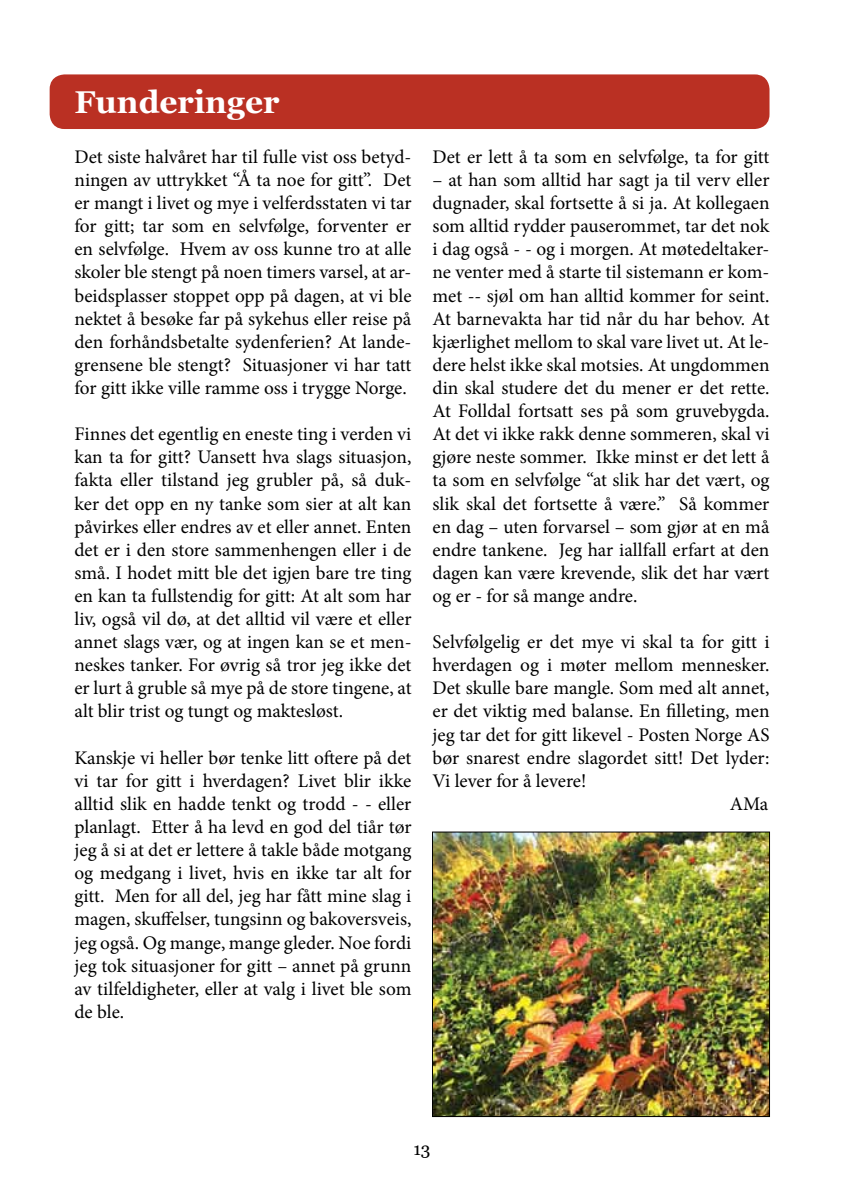
<style>
.page{position:relative;width:844px;height:1191px;background:#fff}
.page>*{position:absolute;margin:0;border:0;box-sizing:border-box;transform-origin:0 0}
.t1{font:700 31.5px "Georgia";color:#fff}
.t2{font:19.25px/23.1px "Minion Pro";color:#000;text-align:justify}
.t3{font:17.5px "Georgia";color:#000}
</style>
<div class="page">
<div style="left:50px;top:74px;width:719px;height:55px;background:#ba3023;border-radius:15px"></div>
<img style="left:434px;top:833px;width:333px;height:282px">
<div style="left:432px;top:831px;width:337px;height:286px;border:1px solid #000"></div>
<h1 class="t1" style="left:74px;top:78px;width:206px">Funderinger</h1>
<p class="t2" style="left:74px;top:145px;width:338px">Det siste halvåret har til fulle vist oss betyd&shy;ningen av uttrykket “Å ta noe for gitt”. Det er mangt i livet og mye i velferdsstaten vi tar for gitt; tar som en selvfølge, forventer er en selvfølge. Hvem av oss kunne tro at alle skoler ble stengt på noen timers varsel, at ar&shy;beidsplasser stoppet opp på dagen, at vi ble nektet å besøke far på sykehus eller reise på den forhåndsbetalte sydenferien? At lande&shy;grensene ble stengt? Situasjoner vi har tatt for gitt ikke ville ramme oss i trygge Norge.</p>
<p class="t2" style="left:74px;top:422px;width:338px">Finnes det egentlig en eneste ting i verden vi kan ta for gitt? Uansett hva slags situasjon, fakta eller tilstand jeg grubler på, så duk&shy;ker det opp en ny tanke som sier at alt kan påvirkes eller endres av et eller annet. Enten det er i den store sammenhengen eller i de små. I hodet mitt ble det igjen bare tre ting en kan ta fullstendig for gitt: At alt som har liv, også vil dø, at det alltid vil være et eller annet slags vær, og at ingen kan se et men&shy;neskes tanker. For øvrig så tror jeg ikke det er lurt å gruble så mye på de store tingene, at alt blir trist og tungt og maktesløst.</p>
<p class="t2" style="left:74px;top:746px;width:338px">Kanskje vi heller bør tenke litt oftere på det vi tar for gitt i hverdagen? Livet blir ikke alltid slik en hadde tenkt og trodd - - eller planlagt. Etter å ha levd en god del tiår tør jeg å si at det er lettere å takle både motgang og medgang i livet, hvis en ikke tar alt for gitt. Men for all del, jeg har fått mine slag i magen, skuffelser, tungsinn og bakoversveis, jeg også. Og mange, mange gleder. Noe fordi jeg tok situasjoner for gitt – annet på grunn av tilfeldigheter, eller at valg i livet ble som de ble.</p>
<p class="t2" style="left:432px;top:145px;width:338px">Det er lett å ta som en selvfølge, ta for gitt</p>
<p class="t2" style="left:432px;top:168px;width:339px">– at han som alltid har sagt ja til verv eller dugnader, skal fortsette å si ja. At kollegaen som alltid rydder pauserommet, tar det nok i dag også - - og i morgen. At møtedeltaker&shy;ne venter med å starte til sistemann er kom&shy;met -- sjøl om han alltid kommer for seint.<br>At barnevakta har tid når du har behov. At kjærlighet mellom to skal vare livet ut. At le&shy;dere helst ikke skal motsies. At ungdommen din skal studere det du mener er det rette.<br>At Folldal fortsatt ses på som gruvebygda.<br>At det vi ikke rakk denne sommeren, skal vi gjøre neste sommer. Ikke minst er det lett å ta som en selvfølge “at slik har det vært, og slik skal det fortsette å være.” Så kommer en dag – uten forvarsel – som gjør at en må endre tankene. Jeg har iallfall erfart at den dagen kan være krevende, slik det har vært og er - for så mange andre.</p>
<p class="t2" style="left:432px;top:630px;width:338px">Selvfølgelig er det mye vi skal ta for gitt i</p>
<p class="t2" style="left:432px;top:653px;width:338px">hverdagen og i møter mellom mennesker.</p>
<p class="t2" style="left:432px;top:677px;width:338px">Det skulle bare mangle. Som med alt annet,</p>
<p class="t2" style="left:432px;top:700px;width:338px">er det viktig med balanse. En filleting, men</p>
<p class="t2" style="left:432px;top:723px;width:338px">jeg tar det for gitt likevel - Posten Norge AS</p>
<p class="t2" style="left:432px;top:746px;width:338px">bør snarest endre slagordet sitt! Det lyder:</p>
<p class="t2" style="left:432px;top:769px;width:155px">Vi lever for å levere!</p>
<p class="t2" style="left:729px;top:792px;width:40px">AMa</p>
<p class="t3" style="left:413px;top:1136px;width:19px">13</p>
</div>
